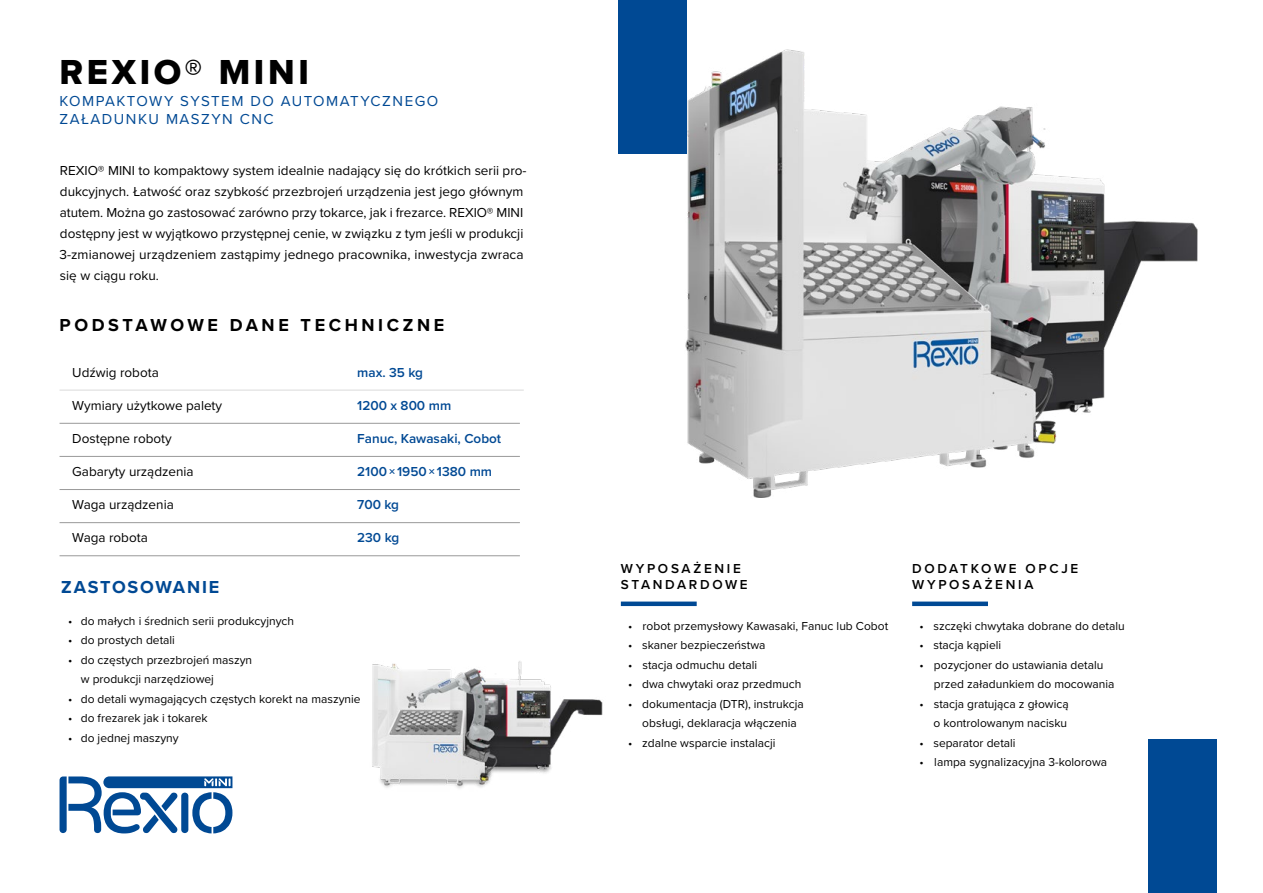
<style>
.page{position:relative;width:1263px;height:893px;background:#fff}
.page>*{position:absolute;margin:0;border:0;box-sizing:border-box;transform-origin:0 0}
.t1{font:36px "Proxima Nova Extrabld";letter-spacing:.1em;color:#000}
.t2{font:700 18px "Proxima Nova";letter-spacing:.2em;color:#000}
.t3{font:700 18px "Proxima Nova";letter-spacing:.1em;color:#004994}
.t4{font:15px/18px "Proxima Nova";letter-spacing:.1em;color:#004994}
.t5{font:13.5px/21px "Proxima Nova";color:#000}
.t6{font:600 13.5px "Proxima Nova";color:#004994}
.t7{font:600 13.5px/16.2px "Proxima Nova";letter-spacing:.2em;color:#000}
.t8{font:12px/19.5px "Proxima Nova";color:#000}
</style>
<div class="page">
<img style="left:685px;top:45px;width:513px;height:453px">
<hr style="left:60px;top:390px;width:464px;height:1px;background:#dadada">
<hr style="left:621px;top:602px;width:76px;height:4px;background:#004994">
<hr style="left:912px;top:602px;width:76px;height:4px;background:#004994">
<svg style="left:60px;top:776px;width:172px;height:57px"></svg>
<div style="left:1148px;top:739px;width:68px;height:154px;background:#004994"></div>
<div style="left:618px;top:0;width:68px;height:154px;background:#004994"></div>
<hr style="left:60px;top:555px;width:460px;height:1px;background:#999">
<hr style="left:60px;top:423px;width:460px;height:1px;background:#999">
<hr style="left:60px;top:522px;width:460px;height:1px;background:#999">
<hr style="left:60px;top:456px;width:460px;height:1px;background:#999">
<hr style="left:60px;top:489px;width:460px;height:1px;background:#999">
<img style="left:372px;top:661px;width:231px;height:128px">
<h1 class="t1" style="left:60px;top:45px;width:251px">REXIO® MINI</h1>
<p class="t4" style="left:60px;top:91px;width:380px">KOMPAKTOWY SYSTEM DO AUTOMATYCZNEGO<br>ZAŁADUNKU MASZYN CNC</p>
<p class="t5" style="left:59px;top:159px;width:469px">REXIO® MINI to kompaktowy system idealnie nadający się do krótkich serii pro&shy;dukcyjnych. Łatwość oraz szybkość przezbrojeń urządzenia jest jego głównym atutem. Można go zastosować zarówno przy tokarce, jak i frezarce. REXIO® MINI dostępny jest w wyjątkowo przystępnej cenie, w związku z tym jeśli w produkcji 3-zmianowej urządzeniem zastąpimy jednego pracownika, inwestycja zwraca się w ciągu roku.</p>
<h2 class="t2" style="left:60px;top:312px;width:386px">PODSTAWOWE DANE TECHNICZNE</h2>
<p class="t5" style="left:72px;top:361px;width:88px">Udźwig robota</p>
<p class="t6" style="left:357px;top:362px;width:67px">max. 35 kg</p>
<p class="t5" style="left:72px;top:394px;width:151px">Wymiary użytkowe palety</p>
<p class="t6" style="left:357px;top:395px;width:96px">1200 x 800 mm</p>
<p class="t5" style="left:72px;top:427px;width:101px">Dostępne roboty</p>
<p class="t6" style="left:357px;top:428px;width:146px">Fanuc, Kawasaki, Cobot</p>
<p class="t5" style="left:72px;top:460px;width:123px">Gabaryty urządzenia</p>
<p class="t6" style="left:357px;top:461px;width:136px">2100 × 1950 × 1380 mm</p>
<p class="t5" style="left:72px;top:493px;width:103px">Waga urządzenia</p>
<p class="t6" style="left:357px;top:494px;width:43px">700 kg</p>
<p class="t5" style="left:72px;top:526px;width:77px">Waga robota</p>
<p class="t6" style="left:357px;top:527px;width:44px">230 kg</p>
<h2 class="t3" style="left:61px;top:574px;width:159px">ZASTOSOWANIE</h2>
<p class="t8" style="left:68px;top:611px;width:228px">• do małych i średnich serii produkcyjnych</p>
<p class="t8" style="left:68px;top:630px;width:108px">• do prostych detali</p>
<p class="t8" style="left:81px;top:650px;width:173px;text-indent:-13px">• do częstych przezbrojeń maszyn w produkcji narzędziowej</p>
<p class="t8" style="left:68px;top:689px;width:294px">• do detali wymagających częstych korekt na maszynie</p>
<p class="t8" style="left:68px;top:708px;width:141px">• do frezarek jak i tokarek</p>
<p class="t8" style="left:68px;top:728px;width:112px">• do jednej maszyny</p>
<p class="t7" style="left:621px;top:560px;width:128px">WYPOSAŻENIE<br>STANDARDOWE</p>
<p class="t8" style="left:628px;top:615px;width:262px">• robot przemysłowy Kawasaki, Fanuc lub Cobot</p>
<p class="t8" style="left:628px;top:635px;width:139px">• skaner bezpieczeństwa</p>
<p class="t8" style="left:628px;top:654px;width:131px">• stacja odmuchu detali</p>
<p class="t8" style="left:628px;top:674px;width:175px">• dwa chwytaki oraz przedmuch</p>
<p class="t8" style="left:642px;top:693px;width:163px;text-indent:-14px">• dokumentacja (DTR), instrukcja obsługi, deklaracja włączenia</p>
<p class="t8" style="left:628px;top:732px;width:149px">• zdalne wsparcie instalacji</p>
<p class="t7" style="left:912px;top:560px;width:168px">DODATKOWE OPCJE<br>WYPOSAŻENIA</p>
<p class="t8" style="left:919px;top:615px;width:207px">• szczęki chwytaka dobrane do detalu</p>
<p class="t8" style="left:919px;top:635px;width:83px">• stacja kąpieli</p>
<p class="t8" style="left:934px;top:654px;width:182px;text-indent:-14px">• pozycjoner do ustawiania detalu przed załadunkiem do mocowania</p>
<p class="t8" style="left:919px;top:693px;width:151px;text-align:right">• stacja gratująca z głowicą o kontrolowanym nacisku</p>
<p class="t8" style="left:919px;top:732px;width:98px">• separator detali</p>
<p class="t8" style="left:919px;top:752px;width:189px">• lampa sygnalizacyjna 3-kolorowa</p>
</div>
